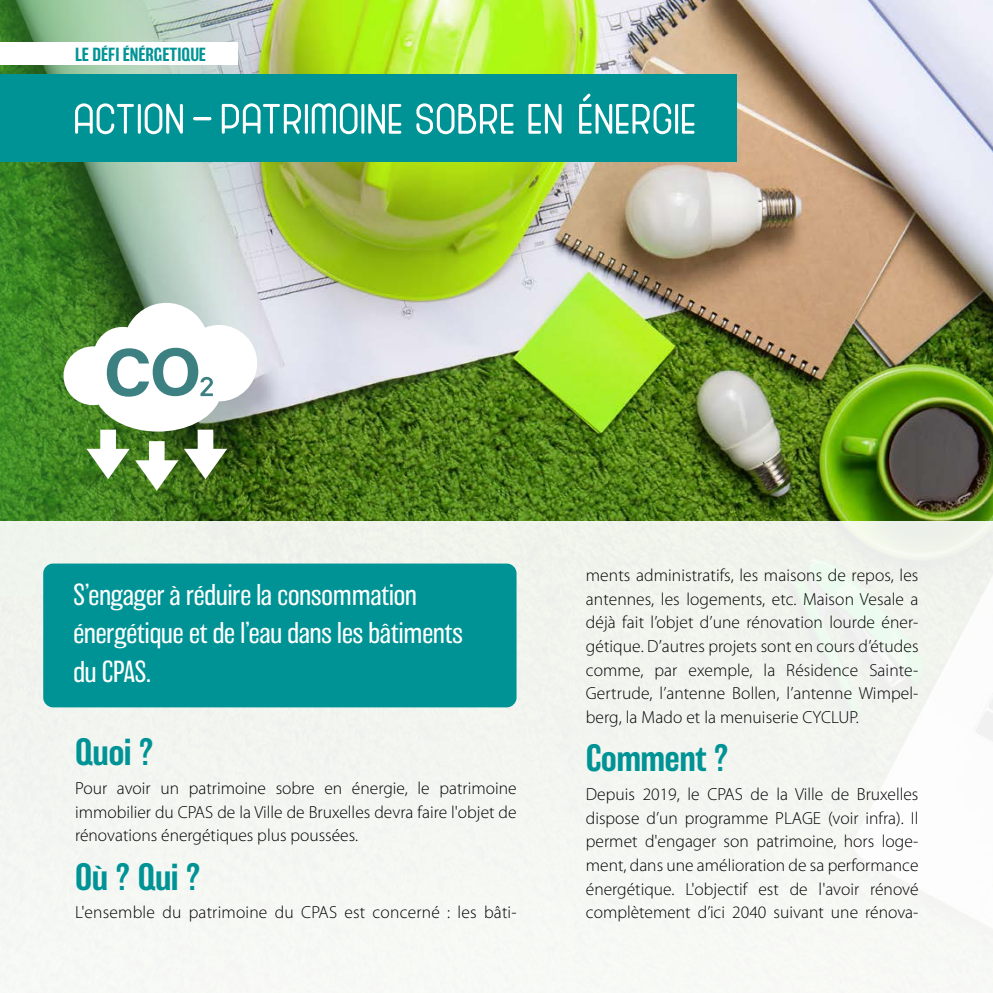
<style>
.page{position:relative;width:993px;height:993px;background:#fff}
.page>*{position:absolute;margin:0;border:0;box-sizing:border-box;transform-origin:0 0}
.t1{font:500 35px "Balboa";color:#009395}
.t2{font:200 28px/38.5px "Balboa";color:#fff}
.t3{font:300 17.5px/23.6px "Myriad Pro";color:#000;text-align:justify}
.t4{font:500 17.5px "Balboa";color:#009395}
</style>
<div class="page">
<img style="left:280px;top:0;width:712px;height:521px">
<img style="left:0;top:0;width:280px;height:521px">
<div style="left:0;top:521px;width:992px;height:471px;background:#f4f6f1"></div>
<div style="left:0;top:74px;width:736px;height:88px;background:#009395"></div>
<svg style="left:63px;top:303px;width:194px;height:187px"></svg>
<div style="left:0;top:42px;width:238px;height:22px;background:#fff"></div>
<div style="left:43px;top:563px;width:473px;height:144px;background:#009395;border-radius:10px"></div>
<svg style="left:75px;top:94px;width:619px;height:40px"></svg>
<p class="t4" style="left:75px;top:44px;width:132px">LE DÉFI ÉNÉRGETIQUE</p>
<h2 class="t2" style="left:73px;top:575px;width:391px">S’engager à réduire la consommation énergétique et de l’eau dans les bâtiments du CPAS.</h2>
<h1 class="t1" style="left:75px;top:732px;width:80px">Quoi ?</h1>
<p class="t3" style="left:75px;top:776px;width:443px">Pour avoir un patrimoine sobre en énergie, le patrimoine immobilier du CPAS de la Ville de Bruxelles devra faire l'objet de rénovations énergétiques plus poussées.</p>
<h1 class="t1" style="left:75px;top:857px;width:127px">Où ? Qui ?</h1>
<p class="t3" style="left:75px;top:900px;width:443px">L'ensemble du patrimoine du CPAS est concerné : les bâti-</p>
<p class="t3" style="left:585px;top:563px;width:334px">ments administratifs, les maisons de repos, les antennes, les logements, etc. Maison Vesale a déjà fait l’objet d’une rénovation lourde éner&shy;gétique. D’autres projets sont en cours d’études comme, par exemple, la Résidence Sainte-Gertrude, l’antenne Bollen, l’antenne Wimpel&shy;berg, la Mado et la menuiserie CYCLUP.</p>
<h1 class="t1" style="left:585px;top:738px;width:145px">Comment ?</h1>
<p class="t3" style="left:585px;top:782px;width:334px">Depuis 2019, le CPAS de la Ville de Bruxelles dispose d’un programme PLAGE (voir infra). Il permet d'engager son patrimoine, hors loge&shy;ment, dans une amélioration de sa performance énergétique. L'objectif est de l'avoir rénové complètement d’ici 2040 suivant une rénova-</p>
</div>
